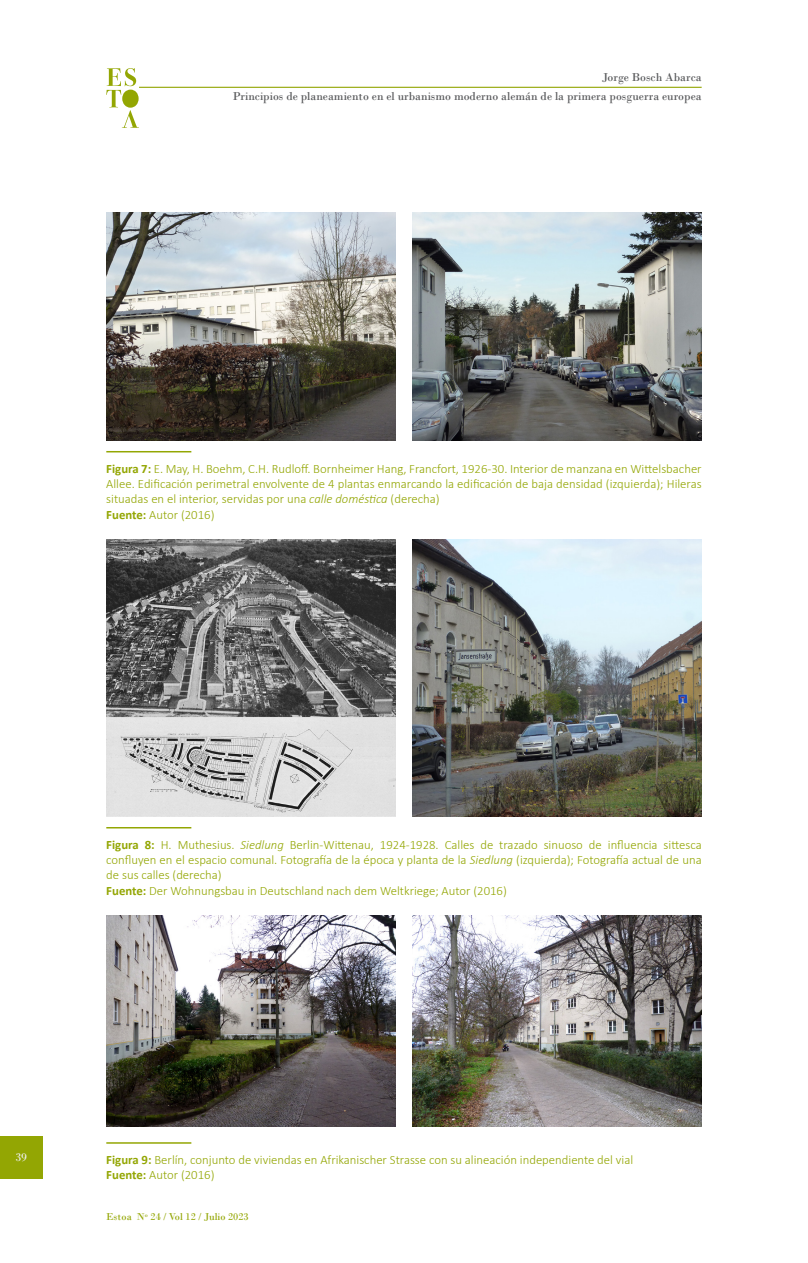
<style>
.page{position:relative;width:808px;height:1263px;background:#fff}
.page>*{position:absolute;margin:0;border:0;box-sizing:border-box;transform-origin:0 0}
.No_Spacing{font:300 12.75px/15.3px "Calibri";color:#93a603;text-align:justify}
.t1{font:12px "Bodoni";color:#57585a}
.t2{font:12px "Bodoni";color:#eff0f1}
.t3{font:10.5px "Bodoni";color:#93a603}
.s1{font-weight:700}
.s2{font-style:italic}
</style>
<div class="page">
<svg style="left:106px;top:68px;width:33px;height:60px"></svg>
<hr style="left:139px;top:87px;width:563px;height:1px;background:#93a603">
<div style="left:0;top:1137px;width:43px;height:42px;background:#93a603"></div>
<img style="left:106px;top:213px;width:289px;height:227px">
<img style="left:412px;top:213px;width:290px;height:227px">
<hr style="left:106px;top:451px;width:85px;height:1px;background:#93a603">
<img style="left:106px;top:540px;width:289px;height:276px">
<img style="left:412px;top:540px;width:290px;height:276px">
<hr style="left:106px;top:827px;width:85px;height:1px;background:#93a603">
<img style="left:106px;top:916px;width:289px;height:211px">
<img style="left:412px;top:916px;width:290px;height:211px">
<hr style="left:106px;top:1142px;width:85px;height:2px;background:#93a603">
<p class="t1" style="left:602px;top:70px;width:101px">Jorge Bosch Abarca</p>
<p class="t1" style="left:233px;top:89px;width:470px">Principios de planeamiento en el urbanismo moderno alemán de la primera posguerra europea</p>
<p class="No_Spacing" style="left:106px;top:461px;width:597px"><span class="s1">Figura 7:</span> E. May, H. Boehm, C.H. Rudloff. Bornheimer Hang, Francfort, 1926-30. Interior de manzana en Wittelsbacher Allee. Edificación perimetral envolvente de 4 plantas enmarcando la edificación de baja densidad (izquierda); Hileras situadas en el interior, servidas por una <span class="s2">calle doméstica</span> (derecha)</p>
<p class="No_Spacing" style="left:106px;top:507px;width:110px"><span class="s1">Fuente:</span> Autor (2016)</p>
<p class="No_Spacing" style="left:106px;top:837px;width:597px"><span class="s1">Figura 8:</span> H. Muthesius. <span class="s2">Siedlung</span> Berlin-Wittenau, 1924-1928. Calles de trazado sinuoso de influencia sittesca confluyen en el espacio comunal. Fotografía de la época y planta de la <span class="s2">Siedlung</span> (izquierda); Fotografía actual de una de sus calles (derecha)</p>
<p class="No_Spacing" style="left:106px;top:882px;width:402px"><span class="s1">Fuente:</span> Der Wohnungsbau in Deutschland nach dem Weltkriege; Autor (2016)</p>
<p class="t2" style="left:15px;top:1150px;width:13px">39</p>
<p class="No_Spacing" style="left:106px;top:1152px;width:528px"><span class="s1">Figura 9:</span> Berlín, conjunto de viviendas en Afrikanischer Strasse con su alineación independiente del vial</p>
<p class="No_Spacing" style="left:106px;top:1167px;width:110px"><span class="s1">Fuente:</span> Autor (2016)</p>
<p class="t3" style="left:106px;top:1211px;width:144px">Estoa N<sup>o</sup> 24 / Vol 12 / Julio 2023</p>
</div>
